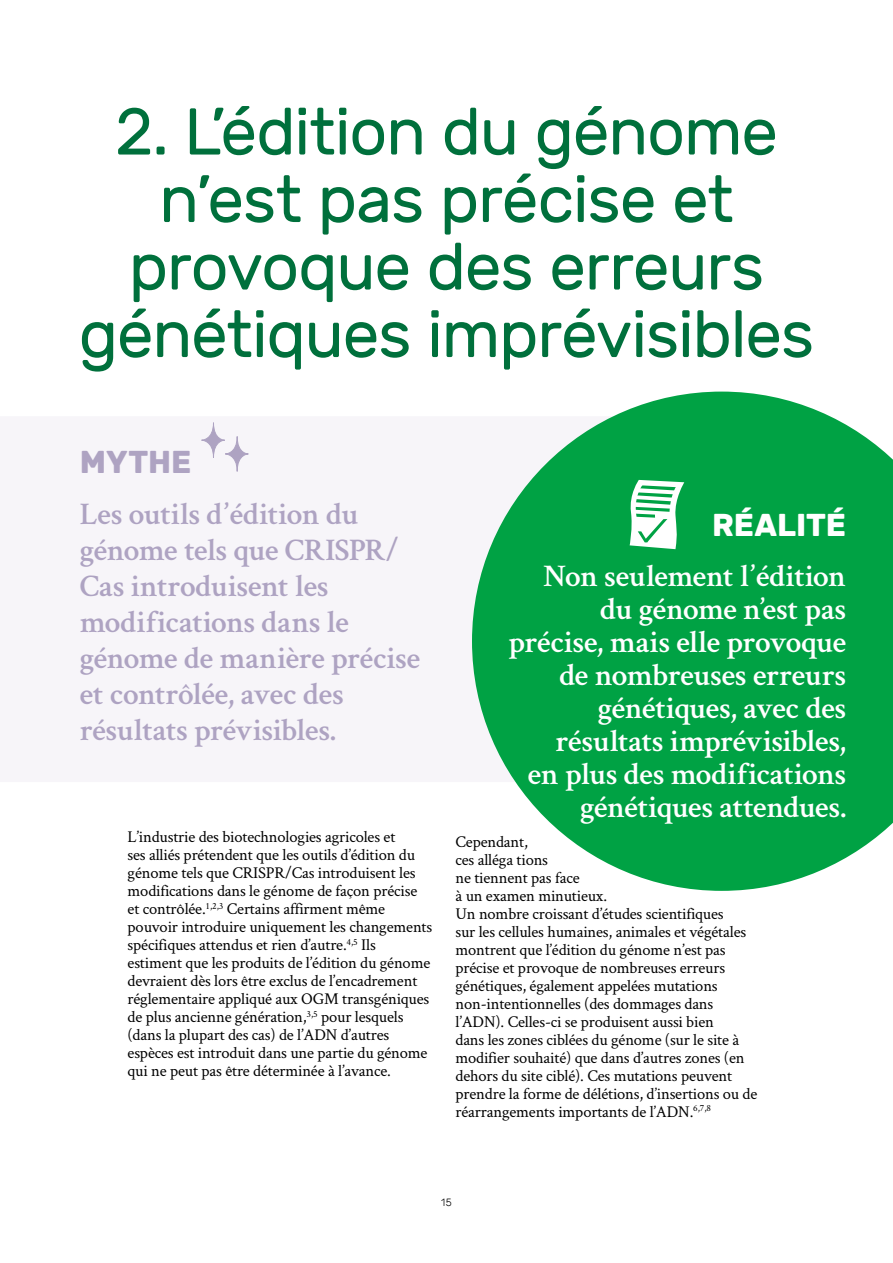
<style>
.page{position:relative;width:893px;height:1263px;background:#fff}
.page>*{position:absolute;margin:0;border:0;box-sizing:border-box;transform-origin:0 0}
.Headline_Rubik_Reg_4{font:66px/67.5px "Rubik";letter-spacing:-.02em;color:#00703c;text-align:center}
.Quote_Crimson_Text_S{font:600 31.5px/33px "Crimson Text";letter-spacing:-.01em;color:#fff;text-align:right}
.Quote_Crimson_Text_S-2{font:600 31.5px/36px "Crimson Text";letter-spacing:-.01em;color:#aea3c2}
.Quote_Crimson_Text_S-3{font:700 31.5px "Rubik";color:#fff}
.Quote_Crimson_Text_S-4{font:700 31.5px "Rubik";color:#aea3c2}
.Crimson_Text_Reg_11{font:16.5px/18px "Crimson Text";letter-spacing:-.01em;color:#000}
.t1{font:300 10.5px "Rubik";color:#000}
</style>
<div class="page">
<svg style="left:472px;top:392px;width:421px;height:499px;fill:#00a244"></svg>
<svg style="left:202px;top:423px;width:23px;height:35px"></svg>
<div style="left:201px;top:422px;width:24px;height:36px;border:1px solid #aea3c2;border-radius:50%"></div>
<svg style="left:225px;top:436px;width:23px;height:35px"></svg>
<div style="left:225px;top:436px;width:24px;height:36px;border:1px solid #aea3c2;border-radius:50%"></div>
<svg style="left:629px;top:480px;width:55px;height:69px"></svg>
<p class="Headline_Rubik_Reg_4" style="left:79px;top:99px;width:737px">2. L’édition du génome n’est pas précise et provoque des erreurs génétiques imprévisibles</p>
<p class="Quote_Crimson_Text_S-4" style="left:80px;top:443px;width:113px">MYTHE</p>
<p class="Quote_Crimson_Text_S-2" style="left:80px;top:494px;width:342px">Les outils d’édition du génome tels que CRISPR/<br>Cas introduisent les modifications dans le génome de manière précise et contrôlée, avec des résultats prévisibles.</p>
<p class="Quote_Crimson_Text_S-3" style="left:712px;top:507px;width:136px">RÉALITÉ</p>
<p class="Quote_Crimson_Text_S" style="left:508px;top:557px;width:339px">Non seulement l’édition du génome n’est pas précise, mais elle provoque de nombreuses erreurs génétiques, avec des résultats imprévisibles,<br>en plus des modifications génétiques attendues.</p>
<p class="Crimson_Text_Reg_11" style="left:128px;top:827px;width:306px">L’industrie des biotechnologies agricoles et<br>ses alliés prétendent que les outils d’édition du génome tels que CRISPR/Cas introduisent les modifications dans le génome de façon précise et contrôlée.<sup>1,2,3</sup> Certains affirment même pouvoir introduire uniquement les changements spécifiques attendus et rien d’autre.<sup>4,5</sup> Ils estiment que les produits de l’édition du génome devraient dès lors être exclus de l’encadrement réglementaire appliqué aux OGM transgéniques de plus ancienne génération,<sup>3,5</sup> pour lesquels (dans la plupart des cas) de l’ADN d’autres espèces est introduit dans une partie du génome qui ne peut pas être déterminée à l’avance.</p>
<p class="Crimson_Text_Reg_11" style="left:455px;top:832px;width:303px">Cependant,<br>ces alléga tions<br>ne tiennent pas face<br>à un examen minutieux.<br>Un nombre croissant d’études scientifiques<br>sur les cellules humaines, animales et végétales montrent que l’édition du génome n’est pas précise et provoque de nombreuses erreurs génétiques, également appelées mutations non-intentionnelles (des dommages dans l’ADN). Celles-ci se produisent aussi bien<br>dans les zones ciblées du génome (sur le site à modifier souhaité) que dans d’autres zones (en dehors du site ciblé). Ces mutations peuvent prendre la forme de délétions, d’insertions ou de réarrangements importants de l’ADN.<sup>6,7,8</sup></p>
<p class="t1" style="left:441px;top:1197px;width:12px">15</p>
</div>
